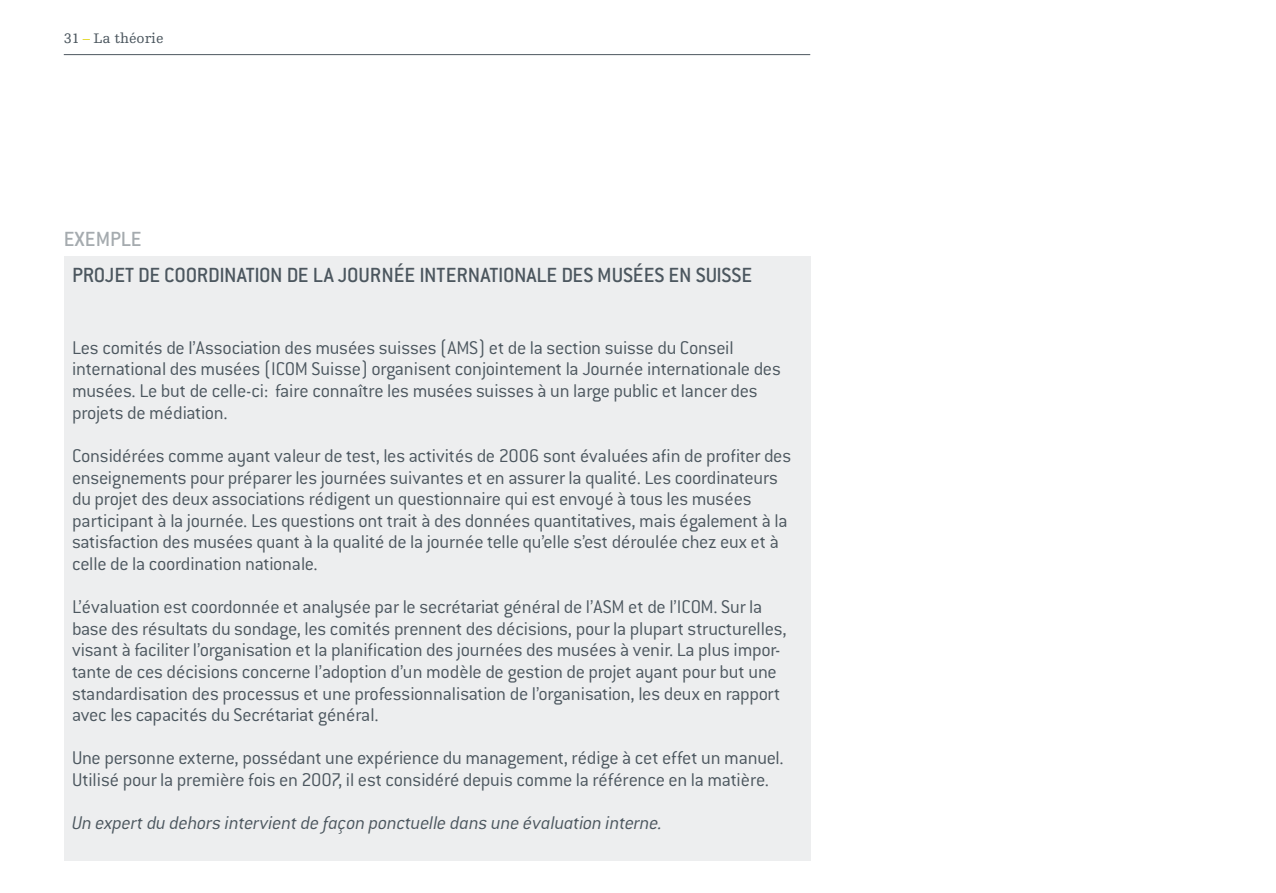
<style>
.page{position:relative;width:1276px;height:893px;background:#fff}
.page>*{position:absolute;margin:0;border:0;box-sizing:border-box;transform-origin:0 0}
.t1{font:500 22.5px "Conduit ITC";letter-spacing:-.005em;color:#4c575f}
.t2{font:500 22.5px "Conduit ITC";color:#a5abaf}
.t3{font:300 20.25px/21.6px "Conduit ITC";letter-spacing:-.015em;color:#4c575f}
.t4{font:italic 300 20.25px "Conduit ITC";letter-spacing:-.015em;color:#4c575f}
.t5{font:14.62px "Egyptienne F";color:#4c575f}
.s1{color:#ded100}
</style>
<div class="page">
<hr style="left:64px;top:54px;width:746px;height:1px;background:#4c575f">
<div style="left:64px;top:257px;width:746px;height:604px;background:#edeeef"></div>
<p class="t5" style="left:64px;top:30px;width:101px">31 <span class="s1">–</span> La théorie</p>
<p class="t2" style="left:64px;top:226px;width:79px">EXEMPLE</p>
<p class="t1" style="left:72px;top:263px;width:679px">PROJET DE COORDINATION DE LA JOURNÉE INTERNATIONALE DES MUSÉES EN SUISSE</p>
<p class="t3" style="left:72px;top:337px;width:710px">Les comités de l’Association des musées suisses (AMS) et de la section suisse du Conseil international des musées (ICOM Suisse) organisent conjointement la Journée internationale des musées. Le but de celle-ci: faire connaître les musées suisses à un large public et lancer des projets de médiation.</p>
<p class="t3" style="left:72px;top:445px;width:720px">Considérées comme ayant valeur de test, les activités de 2006 sont évaluées afin de profiter des enseignements pour préparer les journées suivantes et en assurer la qualité. Les coordinateurs du projet des deux associations rédigent un questionnaire qui est envoyé à tous les musées participant à la journée. Les questions ont trait à des données quantitatives, mais également à la satisfaction des musées quant à la qualité de la journée telle qu’elle s’est déroulée chez eux et à celle de la coordination nationale.</p>
<p class="t3" style="left:72px;top:596px;width:716px">L’évaluation est coordonnée et analysée par le secrétariat général de l’ASM et de l’ICOM. Sur la base des résultats du sondage, les comités prennent des décisions, pour la plupart structurelles, visant à faciliter l’organisation et la planification des journées des musées à venir. La plus impor&shy;tante de ces décisions concerne l’adoption d’un modèle de gestion de projet ayant pour but une standardisation des processus et une professionnalisation de l’organisation, les deux en rapport avec les capacités du Secrétariat général.</p>
<p class="t3" style="left:72px;top:747px;width:713px">Une personne externe, possédant une expérience du management, rédige à cet effet un manuel.<br>Utilisé pour la première fois en 2007, il est considéré depuis comme la référence en la matière.</p>
<p class="t4" style="left:72px;top:812px;width:592px">Un expert du dehors intervient de façon ponctuelle dans une évaluation interne.</p>
</div>
